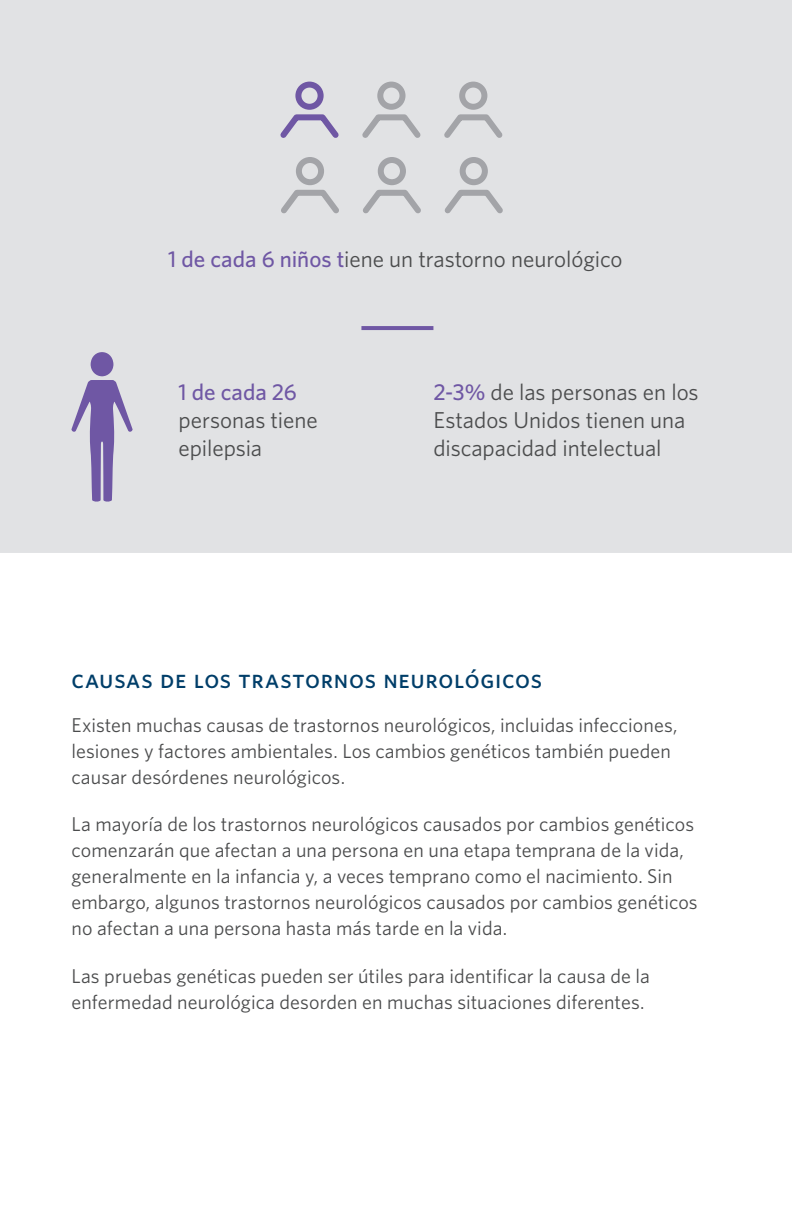
<style>
.page{position:relative;width:792px;height:1224px;background:#fff}
.page>*{position:absolute;margin:0;border:0;box-sizing:border-box;transform-origin:0 0}
.whitney_sub_head{font:26px "Whitney Medium SC";letter-spacing:.03em;color:#003e69}
.Section_text{font:23px/28px "Whitney";letter-spacing:-.005em;color:#4b4c4d}
.Section_text-2{font:20px/26px "Whitney";letter-spacing:.005em;color:#4b4c4d}
.s1{font-weight:500;color:#6f57a4}
</style>
<div class="page">
<div style="left:0;top:0;width:792px;height:553px;background:#e1e2e4"></div>
<hr style="left:361px;top:326px;width:72px;height:4px;background:#6f57a4">
<div style="left:295px;top:82px;width:29px;height:28px;border:6px solid #6f57a4;border-radius:50%"></div>
<svg style="left:280px;top:114px;width:59px;height:24px"></svg>
<div style="left:296px;top:157px;width:28px;height:28px;border:6px solid #a3a4a8;border-radius:50%"></div>
<svg style="left:281px;top:189px;width:58px;height:25px"></svg>
<div style="left:459px;top:82px;width:28px;height:28px;border:6px solid #a3a4a8;border-radius:50%"></div>
<svg style="left:444px;top:114px;width:59px;height:24px"></svg>
<div style="left:460px;top:157px;width:28px;height:28px;border:6px solid #a3a4a8;border-radius:50%"></div>
<svg style="left:444px;top:189px;width:59px;height:25px"></svg>
<div style="left:377px;top:82px;width:29px;height:28px;border:6px solid #a3a4a8;border-radius:50%"></div>
<svg style="left:362px;top:114px;width:59px;height:24px"></svg>
<div style="left:378px;top:157px;width:28px;height:28px;border:6px solid #a3a4a8;border-radius:50%"></div>
<svg style="left:363px;top:189px;width:58px;height:25px"></svg>
<svg style="left:71px;top:352px;width:62px;height:150px"></svg>
<p class="Section_text" style="left:168px;top:244px;width:456px"><span class="s1">1 de cada 6 niños t</span>iene un trastorno neurológico</p>
<p class="Section_text" style="left:179px;top:378px;width:141px"><span class="s1">1 de cada 26 </span>personas tiene epilepsia</p>
<p class="Section_text" style="left:433px;top:378px;width:267px"><span class="s1">2-3%</span> de las personas en los<br>Estados Unidos tienen una discapacidad intelectual</p>
<p class="whitney_sub_head" style="left:71px;top:663px;width:472px">causas de los trastornos neurológicos</p>
<p class="Section_text-2" style="left:71px;top:711px;width:607px">Existen muchas causas de trastornos neurológicos, incluidas infecciones, lesiones y factores ambientales. Los cambios genéticos también pueden causar desórdenes neurológicos.</p>
<p class="Section_text-2" style="left:71px;top:811px;width:628px">La mayoría de los trastornos neurológicos causados por cambios genéticos comenzarán que afectan a una persona en una etapa temprana de la vida, generalmente en la infancia y, a veces temprano como el nacimiento. Sin embargo, algunos trastornos neurológicos causados por cambios genéticos no afectan a una persona hasta más tarde en la vida.</p>
<p class="Section_text-2" style="left:71px;top:963px;width:580px">Las pruebas genéticas pueden ser útiles para identificar la causa de la enfermedad neurológica desorden en muchas situaciones diferentes.</p>
</div>
